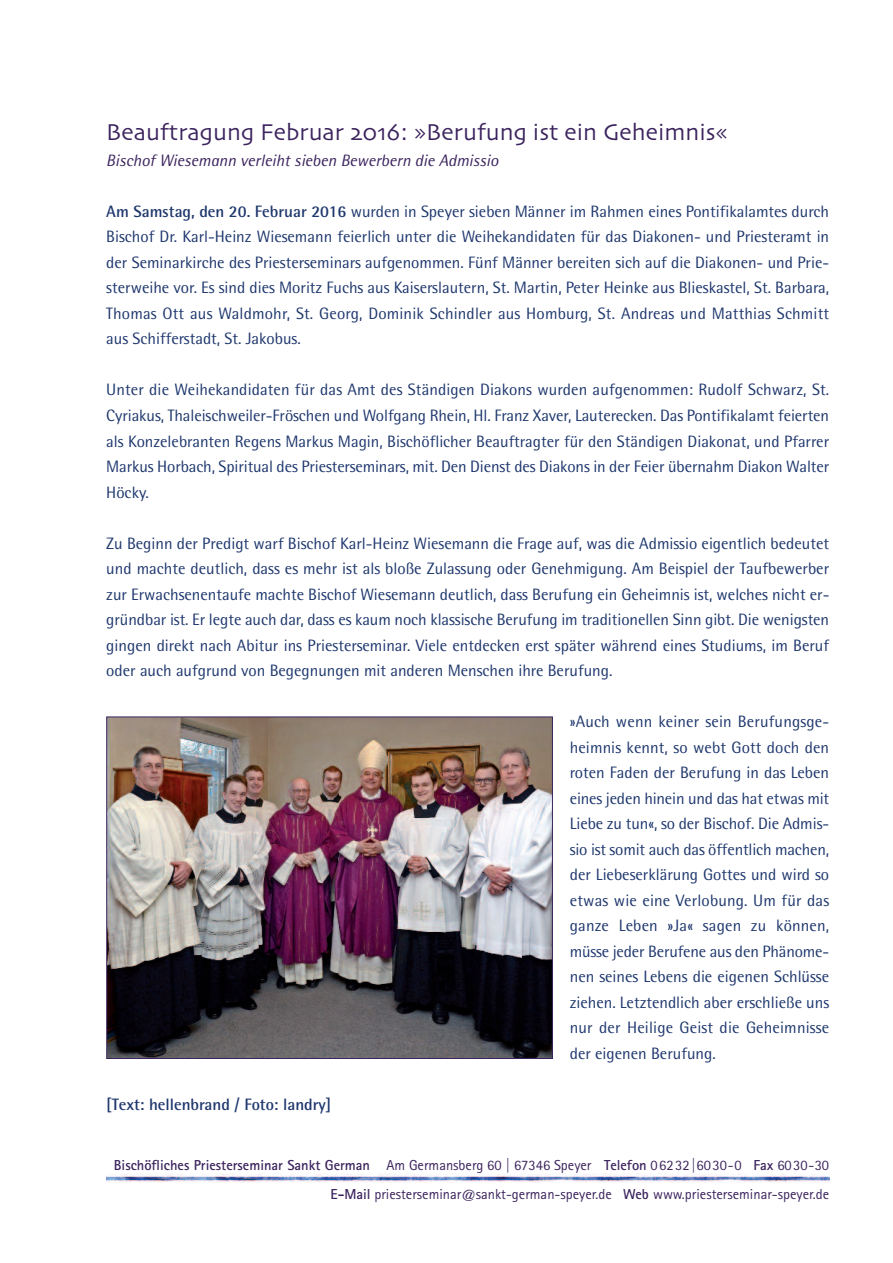
<style>
.page{position:relative;width:893px;height:1263px;background:#fff}
.page>*{position:absolute;margin:0;border:0;box-sizing:border-box;transform-origin:0 0}
.t1{font:24px "Skia";color:#3b235d}
.t2{font:16.5px/25.5px "Agfa Rotis Semisans";color:#1e376d;text-align:justify}
.t3{font:italic 16.5px "Agfa Rotis Semisans";color:#3b235d}
.t4{font:700 16.5px "Agfa Rotis Semisans";color:#1e376d}
.t5{font:14.55px/28.5px "Agfa Rotis Sans Serif";color:#3b235d;text-align:right}
.s1{font-weight:700}
</style>
<div class="page">
<img style="left:106px;top:1173px;width:723px;height:10px">
<img style="left:108px;top:718px;width:443px;height:339px">
<div style="left:106px;top:716px;width:447px;height:343px;border:1px solid #3b235d"></div>
<h1 class="t1" style="left:106px;top:118px;width:623px">Beauftragung Februar 2016: »Berufung ist ein Geheimnis«</h1>
<p class="t3" style="left:106px;top:154px;width:394px">Bischof Wiesemann verleiht sieben Bewerbern die Admissio</p>
<p class="t2" style="left:106px;top:200px;width:724px"><span class="s1">Am Samstag, den 20. Februar 2016</span> wurden in Speyer sieben Männer im Rahmen eines Pontifikalamtes durch Bischof Dr. Karl-Heinz Wiesemann feierlich unter die Weihekandidaten für das Diakonen- und Priesteramt in der Seminarkirche des Priesterseminars aufgenommen. Fünf Männer bereiten sich auf die Diakonen- und Prie&shy;sterweihe vor. Es sind dies Moritz Fuchs aus Kaiserslautern, St. Martin, Peter Heinke aus Blieskastel, St. Barbara, Thomas Ott aus Waldmohr, St. Georg, Dominik Schindler aus Homburg, St. Andreas und Matthias Schmitt aus Schifferstadt, St. Jakobus.</p>
<p class="t2" style="left:106px;top:379px;width:724px">Unter die Weihekandidaten für das Amt des Ständigen Diakons wurden aufgenommen: Rudolf Schwarz, St.<br>Cyriakus, Thaleischweiler-Fröschen und Wolfgang Rhein, Hl. Franz Xaver, Lauterecken. Das Pontifikalamt feierten als Konzelebranten Regens Markus Magin, Bischöflicher Beauftragter für den Ständigen Diakonat, und Pfarrer Markus Horbach, Spiritual des Priesterseminars, mit. Den Dienst des Diakons in der Feier übernahm Diakon Walter Höcky.</p>
<p class="t2" style="left:106px;top:532px;width:725px">Zu Beginn der Predigt warf Bischof Karl-Heinz Wiesemann die Frage auf, was die Admissio eigentlich bedeutet und machte deutlich, dass es mehr ist als bloße Zulassung oder Genehmigung. Am Beispiel der Taufbewerber zur Erwachsenentaufe machte Bischof Wiesemann deutlich, dass Berufung ein Geheimnis ist, welches nicht er&shy;gründbar ist. Er legte auch dar, dass es kaum noch klassische Berufung im traditionellen Sinn gibt. Die wenigsten gingen direkt nach Abitur ins Priesterseminar. Viele entdecken erst später während eines Studiums, im Beruf oder auch aufgrund von Begegnungen mit anderen Menschen ihre Berufung.</p>
<p class="t2" style="left:570px;top:710px;width:261px">»Auch wenn keiner sein Berufungsge&shy;heimnis kennt, so webt Gott doch den roten Faden der Berufung in das Leben eines jeden hinein und das hat etwas mit Liebe zu tun«, so der Bischof. Die Admis&shy;sio ist somit auch das öffentlich machen, der Liebeserklärung Gottes und wird so etwas wie eine Verlobung. Um für das ganze Leben »Ja« sagen zu können, müsse jeder Berufene aus den Phänome&shy;nen seines Lebens die eigenen Schlüsse ziehen. Letztendlich aber erschließe uns nur der Heilige Geist die Geheimnisse der eigenen Berufung.</p>
<p class="t4" style="left:106px;top:1098px;width:227px">[Text: hellenbrand / Foto: landry]</p>
<p class="t5" style="left:114px;top:1153px;width:717px"><span class="s1">Bischöfliches Priesterseminar Sankt German</span> Am Germansberg 60 | 67346 Speyer <span class="s1">Telefon</span> 06232|6030-0 <span class="s1">Fax</span> 6030-30<br><span class="s1">E-Mail</span> priesterseminar@sankt-german-speyer.de <span class="s1">Web</span> www.priesterseminar-speyer.de</p>
</div>
